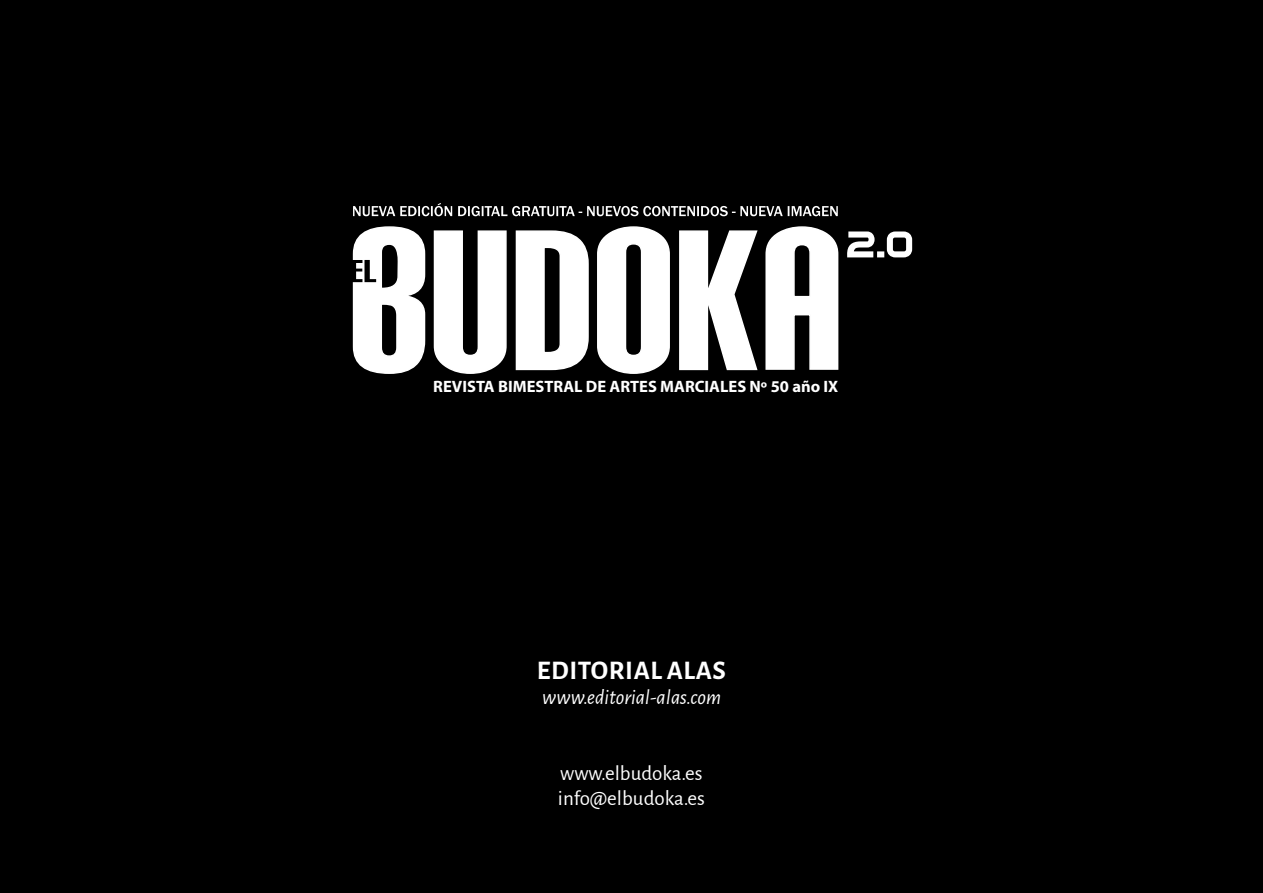
<style>
.page{position:relative;width:1263px;height:893px;background:#000}
.page>*{position:absolute;margin:0;border:0;box-sizing:border-box;transform-origin:0 0}
.t1{font:700 27px "Alegreya Sans";letter-spacing:.02em;color:#fff}
.t2{font:21px/25.2px "Alegreya Sans";color:#fff}
.t3{font:italic 21px "Alegreya Sans";color:#fff}
.t4{font:700 16.5px "Myriad Pro";color:#fff}
</style>
<div class="page">
<svg style="left:352px;top:226px;width:487px;height:148px"></svg>
<svg style="left:352px;top:260px;width:24px;height:22px"></svg>
<svg style="left:847px;top:231px;width:65px;height:26px"></svg>
<svg style="left:353px;top:203px;width:485px;height:13px"></svg>
<p class="t4" style="left:433px;top:376px;width:407px">REVISTA BIMESTRAL DE ARTES MARCIALES Nº 50 año IX</p>
<h1 class="t1" style="left:537px;top:650px;width:191px">EDITORIAL ALAS</h1>
<p class="t3" style="left:542px;top:683px;width:181px">www.editorial-alas.com</p>
<p class="t2" style="left:558px;top:759px;width:148px">www.elbudoka.es info@elbudoka.es</p>
</div>
